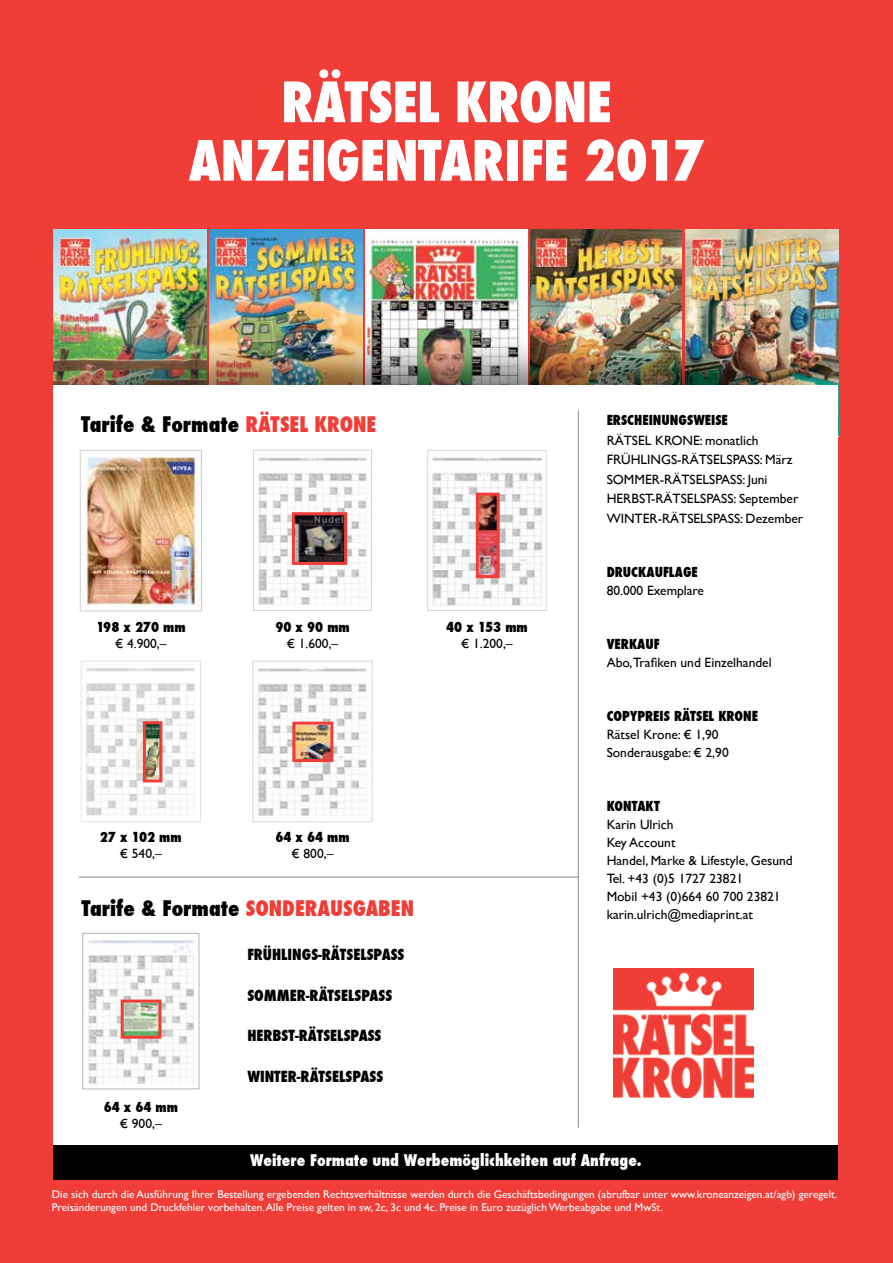
<style>
.page{position:relative;width:893px;height:1263px;background:#f13d37}
.page>*{position:absolute;margin:0;border:0;box-sizing:border-box;transform-origin:0 0}
.t1{font:800 condensed 54px/58.5px "Futura";letter-spacing:-.01em;color:#fff;text-align:center}
.t2{font:800 condensed 21px "Futura";color:#000}
.t3{font:800 condensed 15.75px "Futura";color:#fff}
.t4{font:800 condensed 15px "Futura";color:#000}
.t5{font:13.5px/18px "Gill Sans";color:#000}
.t6{font:800 condensed 13.5px "Futura";color:#000}
.t7{font:11.25px/13.5px "Gill Sans";color:#fff}
.s1{color:#f13d37}
</style>
<div class="page">
<img style="left:685px;top:230px;width:153px;height:105px">
<img style="left:530px;top:230px;width:152px;height:105px">
<img style="left:210px;top:230px;width:152px;height:105px">
<img style="left:54px;top:230px;width:152px;height:105px">
<img style="left:368px;top:230px;width:159px;height:105px">
<div style="left:33px;top:335px;width:826px;height:109px;background:#000;opacity:.6"></div>
<div style="left:53px;top:385px;width:785px;height:789px;background:#fff"></div>
<img style="left:82px;top:452px;width:118px;height:155px">
<div style="left:80px;top:450px;width:122px;height:161px;border:1px solid #cecdcd"></div>
<svg style="left:613px;top:968px;width:141px;height:130px"></svg>
<img style="left:614px;top:968px;width:139px;height:129px">
<div style="left:53px;top:1145px;width:785px;height:34px;background:#000"></div>
<hr style="left:578px;top:410px;width:1px;height:717px;background:#8c8986">
<img style="left:256px;top:454px;width:114px;height:151px">
<div style="left:292px;top:512px;width:55px;height:53px;border:3px solid #f13d37"></div>
<img style="left:432px;top:457px;width:111px;height:149px">
<img style="left:480px;top:497px;width:16px;height:77px">
<div style="left:476px;top:493px;width:24px;height:85px;border:3px solid #f13d37"></div>
<img style="left:258px;top:668px;width:109px;height:148px">
<img style="left:296px;top:726px;width:33px;height:32px">
<div style="left:292px;top:722px;width:41px;height:40px;border:3px solid #f13d37"></div>
<img style="left:83px;top:664px;width:116px;height:152px">
<img style="left:147px;top:725px;width:11px;height:53px">
<div style="left:143px;top:721px;width:19px;height:61px;border:3px solid #f13d37"></div>
<img style="left:88px;top:940px;width:106px;height:144px">
<img style="left:125px;top:1003px;width:32px;height:32px">
<div style="left:121px;top:999px;width:40px;height:40px;border:3px solid #f13d37"></div>
<hr style="left:79px;top:877px;width:499px;height:1px;background:#8c8986">
<h1 class="t1" style="left:189px;top:73px;width:517px">RÄTSEL KRONE<br>ANZEIGENTARIFE 2017</h1>
<h2 class="t2" style="left:81px;top:409px;width:297px">Tarife &amp; Formate <span class="s1">RÄTSEL KRONE</span></h2>
<p class="t6" style="left:96px;top:617px;width:91px">198 x 270 mm</p>
<p class="t5" style="left:115px;top:634px;width:53px">€ 4.900,–</p>
<p class="t6" style="left:275px;top:617px;width:76px">90 x 90 mm</p>
<p class="t5" style="left:287px;top:634px;width:53px">€ 1.600,–</p>
<p class="t6" style="left:446px;top:617px;width:83px">40 x 153 mm</p>
<p class="t5" style="left:461px;top:634px;width:53px">€ 1.200,–</p>
<p class="t6" style="left:100px;top:828px;width:83px">27 x 102 mm</p>
<p class="t5" style="left:120px;top:844px;width:43px">€ 540,–</p>
<p class="t6" style="left:275px;top:828px;width:76px">64 x 64 mm</p>
<p class="t5" style="left:292px;top:844px;width:43px">€ 800,–</p>
<h2 class="t2" style="left:81px;top:893px;width:334px">Tarife &amp; Formate <span class="s1">SONDERAUSGABEN</span></h2>
<p class="t6" style="left:104px;top:1097px;width:76px">64 x 64 mm</p>
<p class="t5" style="left:120px;top:1114px;width:43px">€ 900,–</p>
<p class="t4" style="left:247px;top:944px;width:159px">FRÜHLINGS-RÄTSELSPASS</p>
<p class="t4" style="left:247px;top:985px;width:146px">SOMMER-RÄTSELSPASS</p>
<p class="t4" style="left:247px;top:1025px;width:136px">HERBST-RÄTSELSPASS</p>
<p class="t4" style="left:247px;top:1066px;width:137px">WINTER-RÄTSELSPASS</p>
<p class="t6" style="left:607px;top:411px;width:123px">ERSCHEINUNGSWEISE</p>
<p class="t5" style="left:607px;top:430px;width:198px;line-height:19.5px">RÄTSEL KRONE: monatlich<br>FRÜHLINGS-RÄTSELSPASS: März<br>SOMMER-RÄTSELSPASS: Juni<br>HERBST-RÄTSELSPASS: September<br>WINTER-RÄTSELSPASS: Dezember</p>
<p class="t6" style="left:607px;top:563px;width:93px">DRUCKAUFLAGE</p>
<p class="t5" style="left:607px;top:581px;width:99px">80.000 Exemplare</p>
<p class="t6" style="left:607px;top:635px;width:54px">VERKAUF</p>
<p class="t5" style="left:607px;top:653px;width:167px">Abo,Trafiken und Einzelhandel</p>
<p class="t6" style="left:607px;top:707px;width:153px">COPYPREIS RÄTSEL KRONE</p>
<p class="t5" style="left:607px;top:725px;width:124px">Rätsel Krone: € 1,90<br>Sonderausgabe: € 2,90</p>
<p class="t6" style="left:607px;top:797px;width:55px">KONTAKT</p>
<p class="t5" style="left:607px;top:815px;width:188px">Karin Ulrich<br>Key Account<br>Handel, Marke &amp; Lifestyle, Gesund<br>Tel. +43 (0)5 1727 23821<br>Mobil +43 (0)664 60 700 23821 karin.ulrich@mediaprint.at</p>
<p class="t3" style="left:250px;top:1149px;width:393px">Weitere Formate und Werbemöglichkeiten auf Anfrage.</p>
<p class="t7" style="left:52px;top:1187px;width:787px">Die sich durch die Ausführung Ihrer Bestellung ergebenden Rechtsverhältnisse werden durch die Geschäftsbedingungen (abrufbar unter www.kroneanzeigen.at/agb) geregelt.<br>Preisänderungen und Druckfehler vorbehalten. Alle Preise gelten in sw, 2c, 3c und 4c. Preise in Euro zuzüglich Werbeabgabe und MwSt.</p>
</div>
